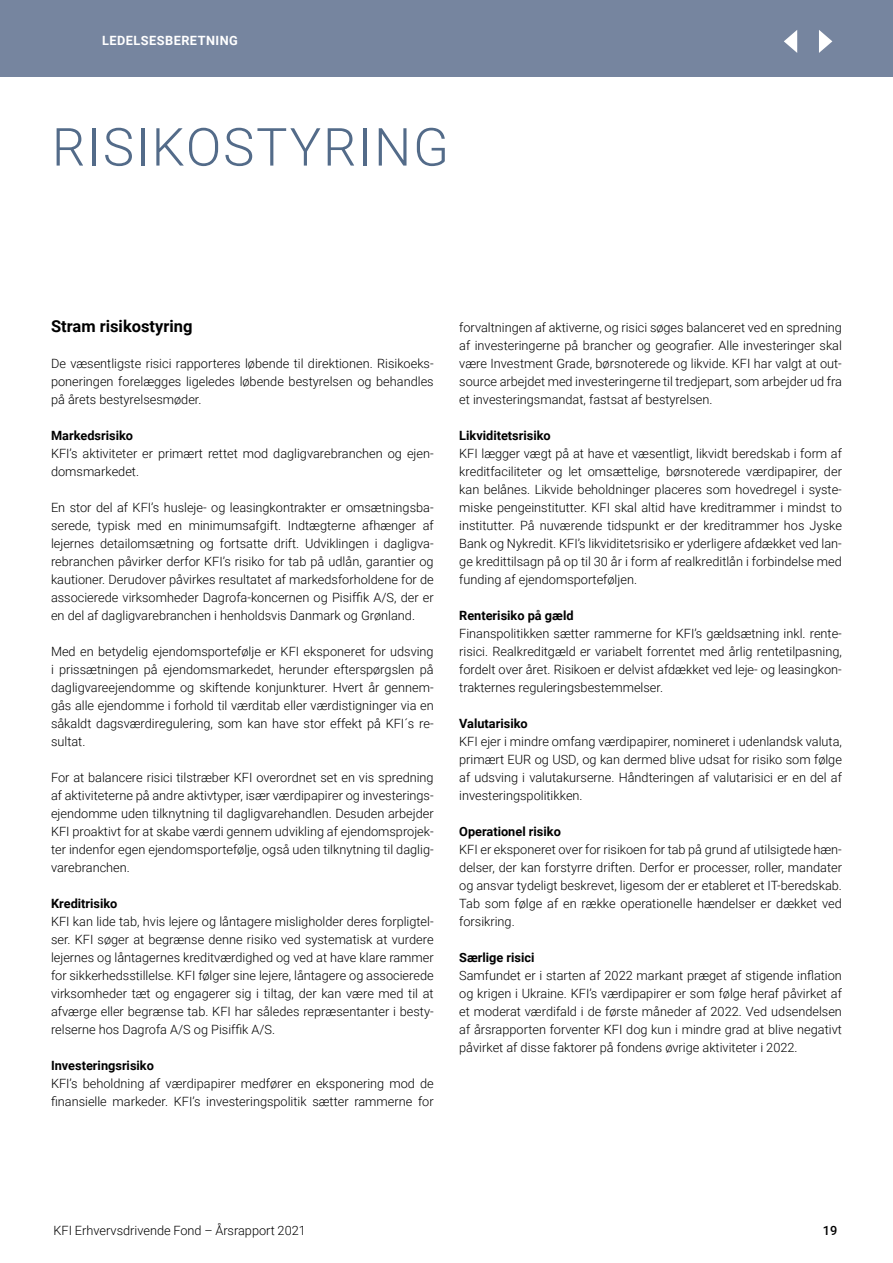
<style>
.page{position:relative;width:893px;height:1263px;background:#fff}
.page>*{position:absolute;margin:0;border:0;box-sizing:border-box;transform-origin:0 0}
.t1{font:300 52.5px "Roboto";letter-spacing:.035em;color:#536b89}
.t2{font:700 16.5px "Roboto";color:#000}
.t3{font:300 12.75px/18px "Roboto";color:#000;text-align:justify}
.t4{font:700 12.75px "Roboto";color:#000}
.t5{font:700 12.75px "Roboto";letter-spacing:.035em;color:#fff}
.t6{font:500 12.75px "Roboto";color:#000}
</style>
<div class="page">
<div style="left:0;top:0;width:893px;height:77px;background:#76859f"></div>
<svg style="left:784px;top:30px;width:48px;height:23px"></svg>
<p class="t5" style="left:102px;top:32px;width:137px">LEDELSESBERETNING</p>
<h1 class="t1" style="left:52px;top:110px;width:399px">RISIKOSTYRING</h1>
<p class="t2" style="left:51px;top:314px;width:143px">Stram risikostyring</p>
<p class="t3" style="left:51px;top:354px;width:384px">De væsentligste risici rapporteres løbende til direktionen. Risikoeks&shy;poneringen forelægges ligeledes løbende bestyrelsen og behandles på årets bestyrelsesmøder.</p>
<p class="t4" style="left:51px;top:426px;width:84px">Markedsrisiko</p>
<p class="t3" style="left:51px;top:444px;width:384px">KFI’s aktiviteter er primært rettet mod dagligvarebranchen og ejen&shy;domsmarkedet.</p>
<p class="t3" style="left:51px;top:498px;width:384px">En stor del af KFI’s husleje- og leasingkontrakter er omsætningsba&shy;serede, typisk med en minimumsafgift. Indtægterne afhænger af lejernes detailomsætning og fortsatte drift. Udviklingen i dagligva&shy;rebranchen påvirker derfor KFI’s risiko for tab på udlån, garantier og kautioner. Derudover påvirkes resultatet af markedsforholdene for de associerede virksomheder Dagrofa-koncernen og Pisiffik A/S, der er en del af dagligvarebranchen i henholdsvis Danmark og Grønland.</p>
<p class="t3" style="left:51px;top:642px;width:384px">Med en betydelig ejendomsportefølje er KFI eksponeret for udsving i prissætningen på ejendomsmarkedet, herunder efterspørgslen på dagligvareejendomme og skiftende konjunkturer. Hvert år gennem&shy;gås alle ejendomme i forhold til værditab eller værdistigninger via en såkaldt dagsværdiregulering, som kan have stor effekt på KFI´s re&shy;sultat.</p>
<p class="t3" style="left:51px;top:768px;width:384px">For at balancere risici tilstræber KFI overordnet set en vis spredning af aktiviteterne på andre aktivtyper, især værdipapirer og investerings&shy;ejendomme uden tilknytning til dagligvarehandlen. Desuden arbejder KFI proaktivt for at skabe værdi gennem udvikling af ejendomsprojek&shy;ter indenfor egen ejendomsportefølje, også uden tilknytning til daglig&shy;varebranchen.</p>
<p class="t4" style="left:51px;top:894px;width:68px">Kreditrisiko</p>
<p class="t3" style="left:51px;top:912px;width:384px">KFI kan lide tab, hvis lejere og låntagere misligholder deres forpligtel&shy;ser. KFI søger at begrænse denne risiko ved systematisk at vurdere lejernes og låntagernes kreditværdighed og ved at have klare rammer for sikkerhedsstillelse. KFI følger sine lejere, låntagere og associerede virksomheder tæt og engagerer sig i tiltag, der kan være med til at afværge eller begrænse tab. KFI har således repræsentanter i besty&shy;relserne hos Dagrofa A/S og Pisiffik A/S.</p>
<p class="t4" style="left:51px;top:1056px;width:104px">Investeringsrisiko</p>
<p class="t3" style="left:51px;top:1074px;width:384px">KFI’s beholdning af værdipapirer medfører en eksponering mod de finansielle markeder. KFI’s investeringspolitik sætter rammerne for</p>
<p class="t3" style="left:459px;top:318px;width:384px">forvaltningen af aktiverne, og risici søges balanceret ved en spredning af investeringerne på brancher og geografier. Alle investeringer skal være Investment Grade, børsnoterede og likvide. KFI har valgt at out&shy;source arbejdet med investeringerne til tredjepart, som arbejder ud fra et investeringsmandat, fastsat af bestyrelsen.</p>
<p class="t4" style="left:459px;top:426px;width:93px">Likviditetsrisiko</p>
<p class="t3" style="left:459px;top:444px;width:384px">KFI lægger vægt på at have et væsentligt, likvidt beredskab i form af kreditfaciliteter og let omsættelige, børsnoterede værdipapirer, der kan belånes. Likvide beholdninger placeres som hovedregel i syste&shy;miske pengeinstitutter. KFI skal altid have kreditrammer i mindst to institutter. På nuværende tidspunkt er der kreditrammer hos Jyske Bank og Nykredit. KFI’s likviditetsrisiko er yderligere afdækket ved lan&shy;ge kredittilsagn på op til 30 år i form af realkreditlån i forbindelse med funding af ejendomsporteføljen.</p>
<p class="t4" style="left:459px;top:606px;width:116px">Renterisiko på gæld</p>
<p class="t3" style="left:459px;top:624px;width:384px">Finanspolitikken sætter rammerne for KFI’s gældsætning inkl. rente&shy;risici. Realkreditgæld er variabelt forrentet med årlig rentetilpasning, fordelt over året. Risikoen er delvist afdækket ved leje- og leasingkon&shy;trakternes reguleringsbestemmelser.</p>
<p class="t4" style="left:459px;top:714px;width:70px">Valutarisiko</p>
<p class="t3" style="left:459px;top:732px;width:384px">KFI ejer i mindre omfang værdipapirer, nomineret i udenlandsk valuta, primært EUR og USD, og kan dermed blive udsat for risiko som følge af udsving i valutakurserne. Håndteringen af valutarisici er en del af investeringspolitikken.</p>
<p class="t4" style="left:459px;top:822px;width:103px">Operationel risiko</p>
<p class="t3" style="left:459px;top:840px;width:384px">KFI er eksponeret over for risikoen for tab på grund af utilsigtede hæn&shy;delser, der kan forstyrre driften. Derfor er processer, roller, mandater og ansvar tydeligt beskrevet, ligesom der er etableret et IT-beredskab.<br>Tab som følge af en række operationelle hændelser er dækket ved forsikring.</p>
<p class="t4" style="left:459px;top:948px;width:77px">Særlige risici</p>
<p class="t3" style="left:459px;top:966px;width:384px">Samfundet er i starten af 2022 markant præget af stigende inflation og krigen i Ukraine. KFI’s værdipapirer er som følge heraf påvirket af et moderat værdifald i de første måneder af 2022. Ved udsendelsen af årsrapporten forventer KFI dog kun i mindre grad at blive negativt påvirket af disse faktorer på fondens øvrige aktiviteter i 2022.</p>
<p class="t3" style="left:54px;top:1221px;width:254px">KFI Erhvervsdrivende Fond – Årsrapport 2021</p>
<p class="t6" style="left:823px;top:1222px;width:16px">19</p>
</div>
